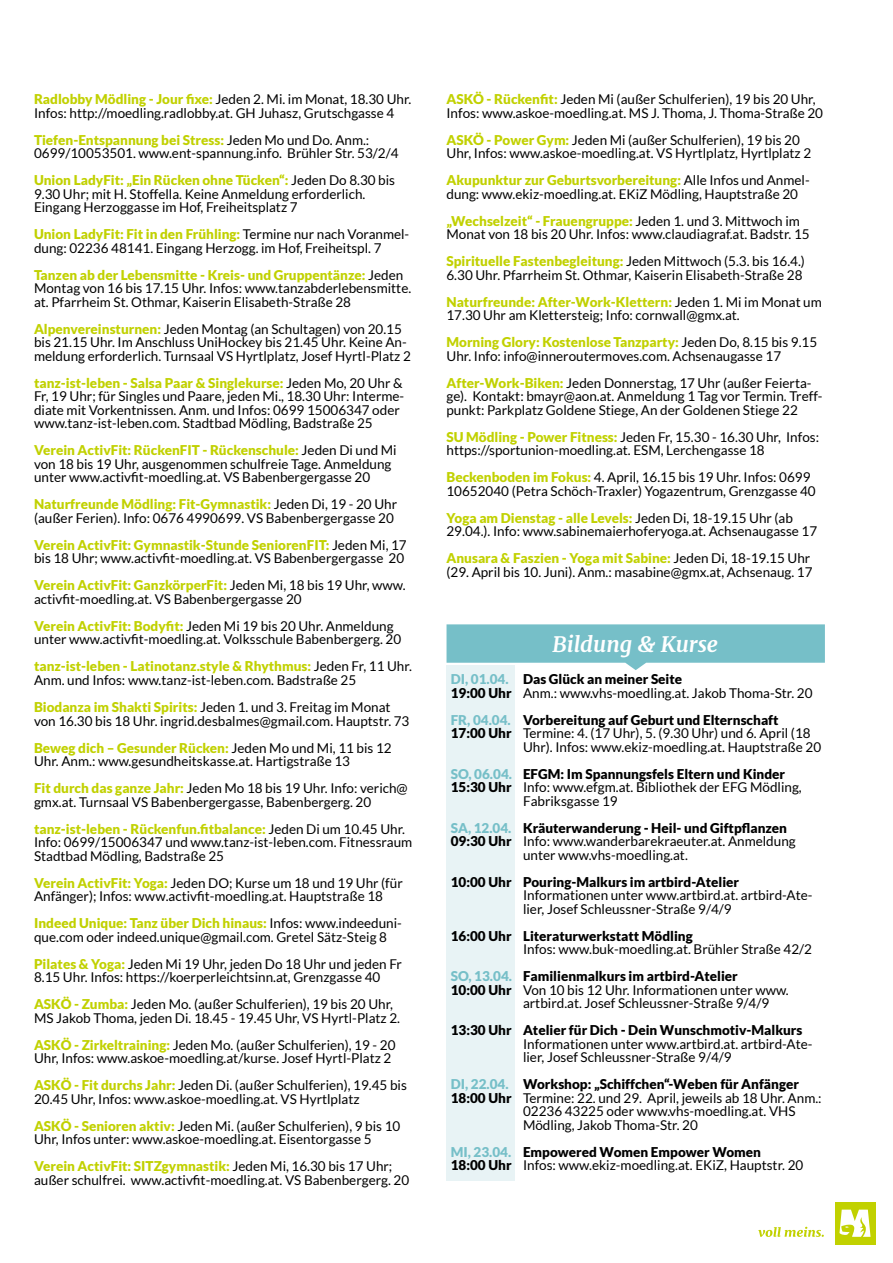
<style>
.page{position:relative;width:893px;height:1263px;background:#fff}
.page>*{position:absolute;margin:0;border:0;box-sizing:border-box;transform-origin:0 0}
.t1{font:italic 700 21.45px "Merriweather";color:#fff}
.t2{font:13.5px/13.5px "Lato";color:#000}
.t3{font:900 13.5px "Lato";color:#000}
.s1{font-weight:900;color:#c1d100}
.s2{font-weight:900;color:#76bfc8}
.s3{font-weight:900}
.s4{color:#76bfc8}
</style>
<div class="page">
<div style="left:835px;top:1202px;width:40px;height:43px;background:#c1d100"></div>
<svg style="left:839px;top:1209px;width:31px;height:28px"></svg>
<svg style="left:758px;top:1227px;width:66px;height:10px"></svg>
<div style="left:446px;top:665px;width:69px;height:515px;background:#e8f3f5"></div>
<svg style="left:446px;top:624px;width:379px;height:46px;background:#8bc9d0"></svg>
<p class="t2" style="left:34px;top:93px;width:379px"><span class="s1">Radlobby Mödling - Jour fixe:</span> Jeden 2. Mi. im Monat, 18.30 Uhr.<br>Infos: http://moedling.radlobby.at. GH Juhasz, Grutschgasse 4</p>
<p class="t2" style="left:34px;top:133px;width:366px"><span class="s1">Tiefen-Entspannung bei Stress:</span> Jeden Mo und Do. Anm.:<br>0699/10053501. www.ent-spannung.info. Brühler Str. 53/2/4</p>
<p class="t2" style="left:34px;top:174px;width:363px"><span class="s1">Union LadyFit: „Ein Rücken ohne Tücken“:</span> Jeden Do 8.30 bis<br>9.30 Uhr; mit H. Stoffella. Keine Anmeldung erforderlich.<br>Eingang Herzoggasse im Hof, Freiheitsplatz 7</p>
<p class="t2" style="left:34px;top:228px;width:377px"><span class="s1">Union LadyFit: Fit in den Frühling:</span> Termine nur nach Voranmel&shy;dung: 02236 48141. Eingang Herzogg. im Hof, Freiheitspl. 7</p>
<p class="t2" style="left:34px;top:268px;width:379px"><span class="s1">Tanzen ab der Lebensmitte - Kreis- und Gruppentänze:</span> Jeden<br>Montag von 16 bis 17.15 Uhr. Infos: www.tanzabderlebensmitte. at. Pfarrheim St. Othmar, Kaiserin Elisabeth-Straße 28</p>
<p class="t2" style="left:34px;top:322px;width:378px"><span class="s1">Alpenvereinsturnen:</span> Jeden Montag (an Schultagen) von 20.15 bis 21.15 Uhr. Im Anschluss UniHockey bis 21.45 Uhr. Keine An&shy;meldung erforderlich. Turnsaal VS Hyrtlplatz, Josef Hyrtl-Platz 2</p>
<p class="t2" style="left:34px;top:376px;width:372px"><span class="s1">tanz-ist-leben - Salsa Paar &amp; Singlekurse:</span> Jeden Mo, 20 Uhr &amp; Fr, 19 Uhr; für Singles und Paare, jeden Mi., 18.30 Uhr: Interme&shy;diate mit Vorkentnissen. Anm. und Infos: 0699 15006347 oder www.tanz-ist-leben.com. Stadtbad Mödling, Badstraße 25</p>
<p class="t2" style="left:34px;top:444px;width:364px"><span class="s1">Verein ActivFit: RückenFIT - Rückenschule:</span> Jeden Di und Mi von 18 bis 19 Uhr, ausgenommen schulfreie Tage. Anmeldung unter www.activfit-moedling.at. VS Babenbergergasse 20</p>
<p class="t2" style="left:34px;top:498px;width:365px"><span class="s1">Naturfreunde Mödling: Fit-Gymnastik:</span> Jeden Di, 19 - 20 Uhr (außer Ferien). Info: 0676 4990699. VS Babenbergergasse 20</p>
<p class="t2" style="left:34px;top:538px;width:374px"><span class="s1">Verein ActivFit: Gymnastik-Stunde SeniorenFIT:</span> Jeden Mi, 17 bis 18 Uhr; www.activfit-moedling.at. VS Babenbergergasse 20</p>
<p class="t2" style="left:34px;top:579px;width:373px"><span class="s1">Verein ActivFit: GanzkörperFit:</span> Jeden Mi, 18 bis 19 Uhr, www. activfit-moedling.at. VS Babenbergergasse 20</p>
<p class="t2" style="left:34px;top:619px;width:369px"><span class="s1">Verein ActivFit: Bodyfit:</span> Jeden Mi 19 bis 20 Uhr. Anmeldung unter www.activfit-moedling.at. Volksschule Babenbergerg. 20</p>
<p class="t2" style="left:34px;top:660px;width:379px"><span class="s1">tanz-ist-leben - Latinotanz.style &amp; Rhythmus:</span> Jeden Fr, 11 Uhr.<br>Anm. und Infos: www.tanz-ist-leben.com. Badstraße 25</p>
<p class="t2" style="left:34px;top:700px;width:377px"><span class="s1">Biodanza im Shakti Spirits:</span> Jeden 1. und 3. Freitag im Monat von 16.30 bis 18 Uhr. ingrid.desbalmes@gmail.com. Hauptstr. 73</p>
<p class="t2" style="left:34px;top:741px;width:359px"><span class="s1">Beweg dich – Gesunder Rücken:</span> Jeden Mo und Mi, 11 bis 12<br>Uhr. Anm.: www.gesundheitskasse.at. Hartigstraße 13</p>
<p class="t2" style="left:34px;top:781px;width:375px"><span class="s1">Fit durch das ganze Jahr:</span> Jeden Mo 18 bis 19 Uhr. Info: verich@ gmx.at. Turnsaal VS Babenbergergasse, Babenbergerg. 20</p>
<p class="t2" style="left:34px;top:822px;width:380px"><span class="s1">tanz-ist-leben - Rückenfun.fitbalance:</span> Jeden Di um 10.45 Uhr.<br>Info: 0699/15006347 und www.tanz-ist-leben.com. Fitnessraum<br>Stadtbad Mödling, Badstraße 25</p>
<p class="t2" style="left:34px;top:876px;width:370px"><span class="s1">Verein ActivFit: Yoga:</span> Jeden DO; Kurse um 18 und 19 Uhr (für<br>Anfänger); Infos: www.activfit-moedling.at. Hauptstraße 18</p>
<p class="t2" style="left:34px;top:916px;width:369px"><span class="s1">Indeed Unique: Tanz über Dich hinaus:</span> Infos: www.indeeduni&shy;que.com oder indeed.unique@gmail.com. Gretel Sätz-Steig 8</p>
<p class="t2" style="left:34px;top:957px;width:369px"><span class="s1">Pilates &amp; Yoga:</span> Jeden Mi 19 Uhr, jeden Do 18 Uhr und jeden Fr<br>8.15 Uhr. Infos: https://koerperleichtsinn.at, Grenzgasse 40</p>
<p class="t2" style="left:34px;top:997px;width:368px"><span class="s1">ASKÖ - Zumba:</span> Jeden Mo. (außer Schulferien), 19 bis 20 Uhr,<br>MS Jakob Thoma, jeden Di. 18.45 - 19.45 Uhr, VS Hyrtl-Platz 2.</p>
<p class="t2" style="left:34px;top:1038px;width:363px"><span class="s1">ASKÖ - Zirkeltraining:</span> Jeden Mo. (außer Schulferien), 19 - 20<br>Uhr, Infos: www.askoe-moedling.at/kurse. Josef Hyrtl-Platz 2</p>
<p class="t2" style="left:34px;top:1078px;width:374px"><span class="s1">ASKÖ - Fit durchs Jahr:</span> Jeden Di. (außer Schulferien), 19.45 bis<br>20.45 Uhr, Infos: www.askoe-moedling.at. VS Hyrtlplatz</p>
<p class="t2" style="left:34px;top:1119px;width:368px"><span class="s1">ASKÖ - Senioren aktiv:</span> Jeden Mi. (außer Schulferien), 9 bis 10<br>Uhr, Infos unter: www.askoe-moedling.at. Eisentorgasse 5</p>
<p class="t2" style="left:34px;top:1159px;width:377px"><span class="s1">Verein ActivFit: SITZgymnastik:</span> Jeden Mi, 16.30 bis 17 Uhr; außer schulfrei. www.activfit-moedling.at. VS Babenbergerg. 20</p>
<p class="t2" style="left:446px;top:93px;width:378px"><span class="s1">ASKÖ - Rückenfit:</span> Jeden Mi (außer Schulferien), 19 bis 20 Uhr,<br>Infos: www.askoe-moedling.at. MS J. Thoma, J. Thoma-Straße 20</p>
<p class="t2" style="left:446px;top:133px;width:366px"><span class="s1">ASKÖ - Power Gym:</span> Jeden Mi (außer Schulferien), 19 bis 20<br>Uhr, Infos: www.askoe-moedling.at. VS Hyrtlplatz, Hyrtlplatz 2</p>
<p class="t2" style="left:446px;top:174px;width:365px"><span class="s1">Akupunktur zur Geburtsvorbereitung:</span> Alle Infos und Anmel&shy;dung: www.ekiz-moedling.at. EKiZ Mödling, Hauptstraße 20</p>
<p class="t2" style="left:446px;top:214px;width:365px"><span class="s1">„Wechselzeit“ - Frauengruppe:</span> Jeden 1. und 3. Mittwoch im<br>Monat von 18 bis 20 Uhr. Infos: www.claudiagraf.at. Badstr. 15</p>
<p class="t2" style="left:446px;top:255px;width:360px"><span class="s1">Spirituelle Fastenbegleitung:</span> Jeden Mittwoch (5.3. bis 16.4.)<br>6.30 Uhr. Pfarrheim St. Othmar, Kaiserin Elisabeth-Straße 28</p>
<p class="t2" style="left:446px;top:295px;width:377px"><span class="s1">Naturfreunde: After-Work-Klettern:</span> Jeden 1. Mi im Monat um<br>17.30 Uhr am Klettersteig; Info: cornwall@gmx.at.</p>
<p class="t2" style="left:446px;top:336px;width:372px"><span class="s1">Morning Glory: Kostenlose Tanzparty:</span> Jeden Do, 8.15 bis 9.15<br>Uhr. Info: info@inneroutermoves.com. Achsenaugasse 17</p>
<p class="t2" style="left:446px;top:376px;width:378px"><span class="s1">After-Work-Biken:</span> Jeden Donnerstag, 17 Uhr (außer Feierta&shy;ge). Kontakt: bmayr@aon.at. Anmeldung 1 Tag vor Termin. Treff&shy;punkt: Parkplatz Goldene Stiege, An der Goldenen Stiege 22</p>
<p class="t2" style="left:446px;top:430px;width:374px"><span class="s1">SU Mödling - Power Fitness:</span> Jeden Fr, 15.30 - 16.30 Uhr, Infos: https://sportunion-moedling.at. ESM, Lerchengasse 18</p>
<p class="t2" style="left:446px;top:471px;width:371px"><span class="s1">Beckenboden im Fokus:</span> 4. April, 16.15 bis 19 Uhr. Infos: 0699<br>10652040 (Petra Schöch-Traxler) Yogazentrum, Grenzgasse 40</p>
<p class="t2" style="left:446px;top:511px;width:372px"><span class="s1">Yoga am Dienstag - alle Levels:</span> Jeden Di, 18-19.15 Uhr (ab<br>29.04.). Info: www.sabinemaierhoferyoga.at. Achsenaugasse 17</p>
<p class="t2" style="left:446px;top:552px;width:368px"><span class="s1">Anusara &amp; Faszien - Yoga mit Sabine:</span> Jeden Di, 18-19.15 Uhr (29. April bis 10. Juni). Anm.: masabine@gmx.at, Achsenaug. 17</p>
<h1 class="t1" style="left:552px;top:629px;width:167px">Bildung &amp; Kurse</h1>
<p class="t2" style="left:451px;top:673px;width:363px"><span class="s2">DI, 01.04.</span> <span class="s3">Das Glück an meiner Seite<br>19:00 Uhr</span> Anm.: www.vhs-moedling.at. Jakob Thoma-Str. 20</p>
<p class="t3" style="left:451px;top:712px;width:329px"><span class="s4">FR, 04.04.</span> Vorbereitung auf Geburt und Elternschaft</p>
<p class="t2" style="left:451px;top:727px;width:361px"><span class="s3">17:00 Uhr</span> Termine: 4. (17 Uhr), 5. (9.30 Uhr) und 6. April (18</p>
<p class="t2" style="left:523px;top:740px;width:300px">Uhr). Infos: www.ekiz-moedling.at. Hauptstraße 20</p>
<p class="t3" style="left:451px;top:766px;width:336px"><span class="s4">SO, 06.04.</span> EFGM: Im Spannungsfels Eltern und Kinder</p>
<p class="t2" style="left:451px;top:781px;width:353px"><span class="s3">15:30 Uhr</span> Info: www.efgm.at. Bibliothek der EFG Mödling,</p>
<p class="t2" style="left:523px;top:794px;width:96px">Fabriksgasse 19</p>
<p class="t3" style="left:451px;top:820px;width:338px"><span class="s4">SA, 12.04.</span> Kräuterwanderung - Heil- und Giftpflanzen</p>
<p class="t2" style="left:451px;top:835px;width:347px"><span class="s3">09:30 Uhr</span> Info: www.wanderbarekraeuter.at. Anmeldung</p>
<p class="t2" style="left:523px;top:848px;width:166px">unter www.vhs-moedling.at.</p>
<p class="t3" style="left:451px;top:874px;width:290px">10:00 Uhr Pouring-Malkurs im artbird-Atelier</p>
<p class="t2" style="left:523px;top:889px;width:291px">Informationen unter www.artbird.at. artbird-Ate&shy;lier, Josef Schleussner-Straße 9/4/9</p>
<p class="t3" style="left:451px;top:928px;width:244px">16:00 Uhr Literaturwerkstatt Mödling</p>
<p class="t2" style="left:451px;top:936px;width:363px;line-height:27px;text-indent:72px">Infos: www.buk-moedling.at. Brühler Straße 42/2<br><span class="s2">SO, 13.04.</span> <span class="s3">Familienmalkurs im artbird-Atelier</span></p>
<p class="t2" style="left:523px;top:983px;width:267px;text-indent:-72px"><span class="s3">10:00 Uhr</span> Von 10 bis 12 Uhr. Informationen unter www. artbird.at. Josef Schleussner-Straße 9/4/9</p>
<p class="t3" style="left:451px;top:1022px;width:353px">13:30 Uhr Atelier für Dich - Dein Wunschmotiv-Malkurs</p>
<p class="t2" style="left:523px;top:1037px;width:291px">Informationen unter www.artbird.at. artbird-Ate&shy;lier, Josef Schleussner-Straße 9/4/9</p>
<p class="t3" style="left:451px;top:1076px;width:350px"><span class="s4">DI, 22.04.</span> Workshop: „Schiffchen“-Weben für Anfänger</p>
<p class="t2" style="left:451px;top:1091px;width:372px"><span class="s3">18:00 Uhr</span> Termine: 22. und 29. April, jeweils ab 18 Uhr. Anm.:</p>
<p class="t2" style="left:523px;top:1105px;width:274px">02236 43225 oder www.vhs-moedling.at. VHS</p>
<p class="t2" style="left:523px;top:1118px;width:176px">Mödling, Jakob Thoma-Str. 20</p>
<p class="t2" style="left:451px;top:1145px;width:354px"><span class="s2">MI, 23.04.</span> <span class="s3">Empowered Women Empower Women<br>18:00 Uhr</span> Infos: www.ekiz-moedling.at. EKiZ, Hauptstr. 20</p>
</div>
